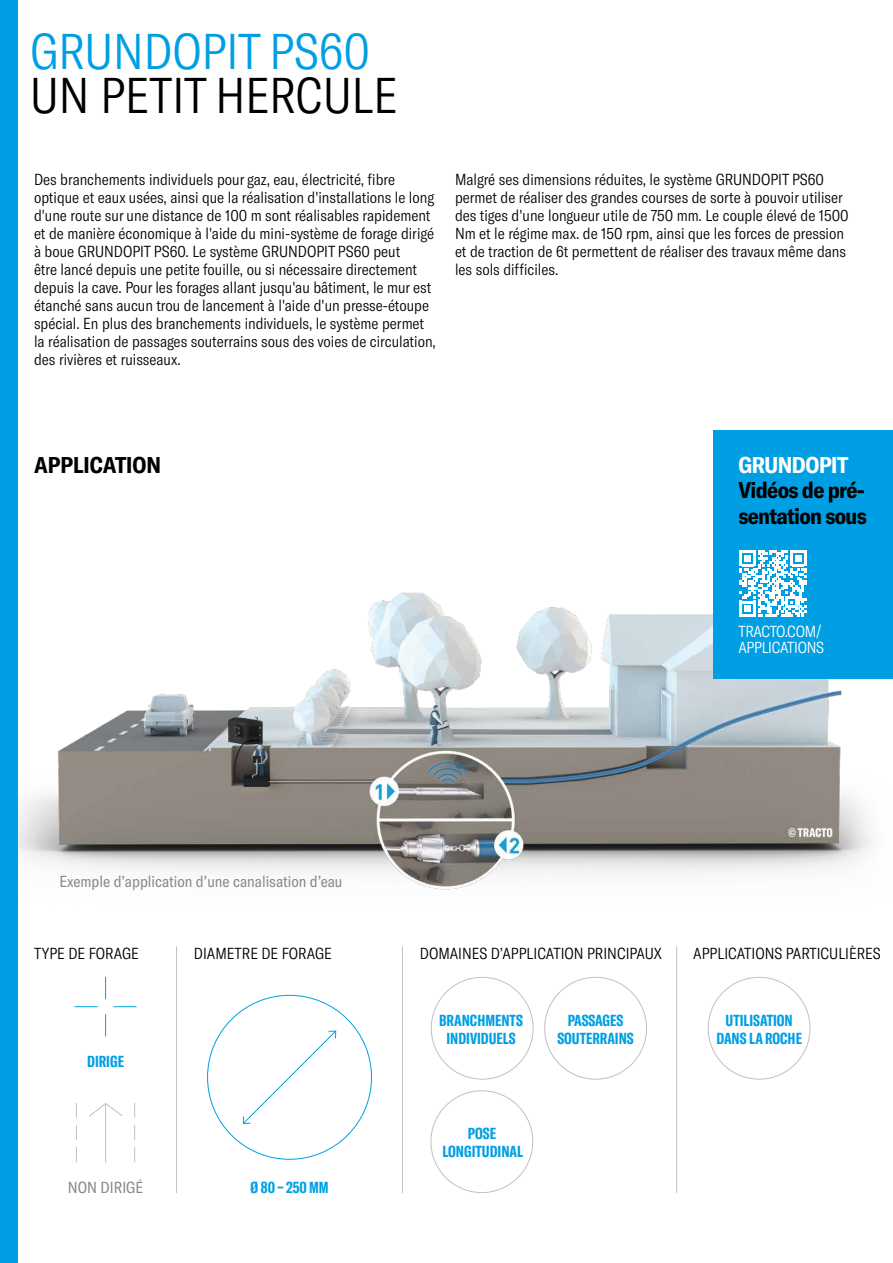
<style>
.page{position:relative;width:893px;height:1263px;background:#fff}
.page>*{position:absolute;margin:0;border:0;box-sizing:border-box;transform-origin:0 0}
.t1{font:300 condensed 49.5px "GT America";color:#000}
.t2{font:300 condensed 49.5px "GT America";color:#009fe3}
.t3{font:700 condensed 22.5px/25.5px "GT America";letter-spacing:-.03em;color:#000}
.t4{font:700 condensed 22.5px "GT America";color:#000}
.t5{font:700 condensed 22.5px "GT America";letter-spacing:-.02em;color:#fff}
.t6{font:300 condensed 15.75px/18px "GT America";color:#000}
.t7{font:700 extra-condensed 15.75px/18px "GT America";color:#009fe3;text-align:center}
.t8{font:condensed 15.75px "GT America";color:#868a8c}
.t9{font:300 condensed 15.75px/16.5px "GT America";letter-spacing:-.02em;color:#fff}
</style>
<div class="page">
<img style="left:17px;top:491px;width:855px;height:414px">
<div style="left:0;top:0;width:17px;height:1263px;background:#009fe3"></div>
<hr style="left:402px;top:946px;width:1px;height:247px;background:#bfc1c2">
<hr style="left:676px;top:946px;width:1px;height:247px;background:#bfc1c2">
<svg style="left:105px;top:977px;width:1px;height:22px"></svg>
<svg style="left:105px;top:1014px;width:1px;height:22px"></svg>
<svg style="left:113px;top:1006px;width:24px;height:1px"></svg>
<svg style="left:75px;top:1006px;width:23px;height:1px"></svg>
<svg style="left:134px;top:1147px;width:1px;height:15px"></svg>
<svg style="left:134px;top:1125px;width:1px;height:15px"></svg>
<svg style="left:134px;top:1103px;width:1px;height:15px"></svg>
<svg style="left:76px;top:1147px;width:1px;height:15px"></svg>
<svg style="left:76px;top:1125px;width:1px;height:15px"></svg>
<svg style="left:76px;top:1103px;width:1px;height:15px"></svg>
<hr style="left:105px;top:1103px;width:1px;height:59px;background:#bfc1c2">
<svg style="left:89px;top:1103px;width:34px;height:14px"></svg>
<hr style="left:176px;top:946px;width:1px;height:247px;background:#bfc1c2">
<svg style="left:242px;top:1030px;width:95px;height:94px"></svg>
<div style="left:713px;top:431px;width:180px;height:248px;background:#009fe3"></div>
<svg style="left:739px;top:550px;width:67px;height:67px"></svg>
<h1 class="t2" style="left:30px;top:23px;width:341px">GRUNDOPIT PS60</h1>
<h1 class="t1" style="left:30px;top:67px;width:369px">UN PETIT HERCULE</h1>
<p class="t6" style="left:34px;top:170px;width:403px">Des branchements individuels pour gaz, eau, électricité, fibre optique et eaux usées, ainsi que la réalisation d'installations le long d'une route sur une distance de 100 m sont réalisables rapidement et de manière économique à l'aide du mini-système de forage dirigé à boue GRUNDOPIT PS60. Le système GRUNDOPIT PS60 peut<br>être lancé depuis une petite fouille, ou si nécessaire directement depuis la cave. Pour les forages allant jusqu'au bâtiment, le mur est étanché sans aucun trou de lancement à l'aide d'un presse-étoupe spécial. En plus des branchements individuels, le système permet la réalisation de passages souterrains sous des voies de circulation, des rivières et ruisseaux.</p>
<p class="t6" style="left:455px;top:170px;width:395px">Malgré ses dimensions réduites, le système GRUNDOPIT PS60 permet de réaliser des grandes courses de sorte à pouvoir utiliser des tiges d'une longueur utile de 750 mm. Le couple élevé de 1500<br>Nm et le régime max. de 150 rpm, ainsi que les forces de pression et de traction de 6t permettent de réaliser des travaux même dans les sols difficiles.</p>
<h2 class="t4" style="left:34px;top:451px;width:129px">APPLICATION</h2>
<p class="t8" style="left:60px;top:872px;width:284px">Exemple d’application d’une canalisation d’eau</p>
<h2 class="t5" style="left:738px;top:451px;width:111px">GRUNDOPIT</h2>
<h2 class="t3" style="left:738px;top:477px;width:130px">Vidéos de pré&shy;sentation sous</h2>
<p class="t9" style="left:738px;top:623px;width:87px">TRACTO.COM/<br>APPLICATIONS</p>
<p class="t6" style="left:34px;top:944px;width:106px">TYPE DE FORAGE</p>
<p class="t6" style="left:420px;top:944px;width:243px">DOMAINES D’APPLICATION PRINCIPAUX</p>
<p class="t6" style="left:693px;top:944px;width:189px">APPLICATIONS PARTICULIÈRES</p>
<p class="t6" style="left:194px;top:944px;width:139px">DIAMETRE DE FORAGE</p>
<p class="t7" style="left:87px;top:1052px;width:38px">DIRIGE</p>
<p class="t8" style="left:68px;top:1178px;width:77px">NON DIRIGÉ</p>
<p class="t7" style="left:251px;top:1178px;width:80px">Ø 80 – 250 MM</p>
<p class="t7" style="left:439px;top:1011px;width:85px">BRANCHMENTS<br>INDIVIDUELS</p>
<p class="t7" style="left:442px;top:1124px;width:82px">POSE<br>LONGITUDINAL</p>
<p class="t7" style="left:557px;top:1011px;width:78px">PASSAGES<br>SOUTERRAINS</p>
<p class="t7" style="left:716px;top:1011px;width:87px">UTILISATION<br>DANS LA ROCHE</p>
</div>
